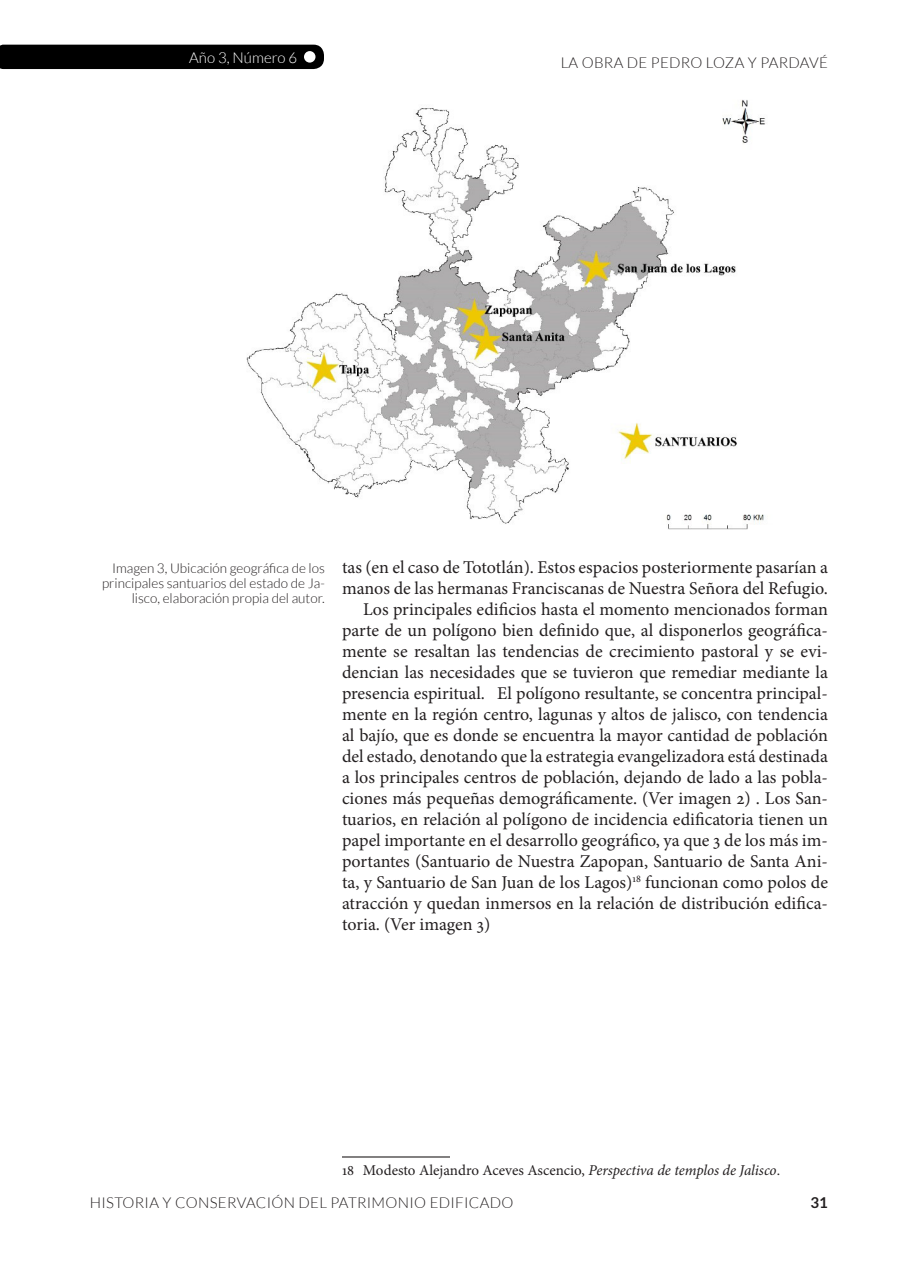
<style>
.page{position:relative;width:918px;height:1265px;background:#fff}
.page>*{position:absolute;margin:0;border:0;box-sizing:border-box;transform-origin:0 0}
.t1{font:18px/21px "Minion Pro";color:#231f20}
.t2{font:300 15px "Lato";letter-spacing:.02em;color:#231f20}
.Nota_al_pie{font:15px "Minion Pro";color:#231f20}
.t3{font:300 15px "Lato";color:#fff}
.t4{font:700 15px "Lato";color:#231f20}
.Pies_de_fotos{font:300 13.5px/15px "Lato";color:#231f20;text-align:right}
.s1{font-style:italic}
</style>
<div class="page">
<div style="left:0;top:45px;width:324px;height:24px;background:#000"></div>
<div style="left:304px;top:51px;width:12px;height:12px;background:#fff;border-radius:50%"></div>
<hr style="left:342px;top:1156px;width:108px;height:2px;background:#231f20">
<img style="left:246px;top:100px;width:519px;height:430px">
<p class="t3" style="left:189px;top:49px;width:110px">Año 3, Número 6</p>
<p class="t2" style="left:561px;top:54px;width:269px">LA OBRA DE PEDRO LOZA Y PARDAVÉ</p>
<p class="Pies_de_fotos" style="left:102px;top:561px;width:224px">Imagen 3, Ubicación geográfica de los principales santuarios del estado de Ja&shy;lisco, elaboración propia del autor.</p>
<p class="t1" style="left:342px;top:557px;width:488px">tas (en el caso de Tototlán). Estos espacios posteriormente pasarían a manos de las hermanas Franciscanas de Nuestra Señora del Refugio.</p>
<p class="t1" style="left:342px;top:599px;width:488px;text-align:justify;text-indent:21px">Los principales edificios hasta el momento mencionados forman parte de un polígono bien definido que, al disponerlos geográfica&shy;mente se resaltan las tendencias de crecimiento pastoral y se evi&shy;dencian las necesidades que se tuvieron que remediar mediante la presencia espiritual. El polígono resultante, se concentra principal&shy;mente en la región centro, lagunas y altos de jalisco, con tendencia al bajío, que es donde se encuentra la mayor cantidad de población del estado, denotando que la estrategia evangelizadora está destinada a los principales centros de población, dejando de lado a las pobla&shy;ciones más pequeñas demográficamente. (Ver imagen 2) . Los San&shy;tuarios, en relación al polígono de incidencia edificatoria tienen un papel importante en el desarrollo geográfico, ya que 3 de los más im&shy;portantes (Santuario de Nuestra Zapopan, Santuario de Santa Ani&shy;ta, y Santuario de San Juan de los Lagos)<sup>18</sup> funcionan como polos de atracción y quedan inmersos en la relación de distribución edifica&shy;toria. (Ver imagen 3)</p>
<p class="Nota_al_pie" style="left:342px;top:1160px;width:440px">18 Modesto Alejandro Aceves Ascencio, <span class="s1">Perspectiva de templos de Jalisco</span>.</p>
<p class="t2" style="left:90px;top:1195px;width:425px">HISTORIA Y CONSERVACIÓN DEL PATRIMONIO EDIFICADO</p>
<p class="t4" style="left:811px;top:1194px;width:19px">31</p>
</div>
